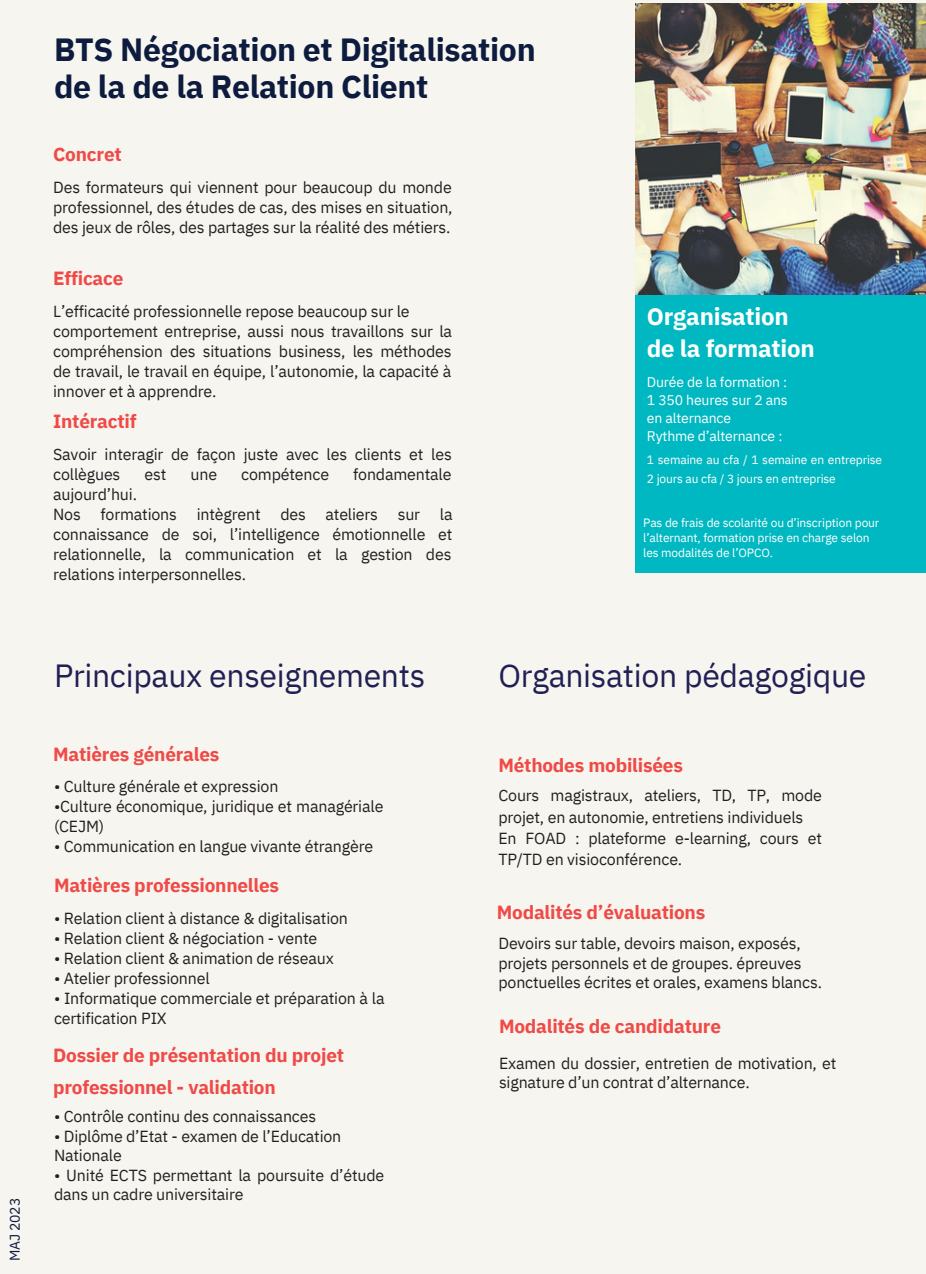
<style>
.page{position:relative;width:926px;height:1274px;background:#fff}
.page>*{position:absolute;margin:0;border:0;box-sizing:border-box;transform-origin:0 0}
.t1{font:700 32px/37.6px "IBM Plex Sans";letter-spacing:-.01em;color:#0d1c3e}
.t2{font:32px "IBM Plex Sans";letter-spacing:-.01em;color:#212054}
.t3{font:700 24px/31.6px "IBM Plex Sans";letter-spacing:-.01em;color:#fff}
.t4{font:700 19px/31.6px "IBM Plex Sans";letter-spacing:-.01em;color:#f04a47}
.t5{font:16px/20px "IBM Plex Sans";letter-spacing:-.01em;color:#231f20}
.t6{font:14px/18px "IBM Plex Sans";letter-spacing:-.01em;color:#fff}
.t7{font:14px "IBM Plex Sans";letter-spacing:-.01em;color:#0f1941}
.t8{font:12px/15px "IBM Plex Sans";letter-spacing:-.01em;color:#fff}
</style>
<div class="page">
<div style="left:0;top:0;width:925px;height:1273px;background:#f7f5f0"></div>
<div style="left:635px;top:295px;width:291px;height:278px;background:#00b8c1"></div>
<img style="left:635px;top:3px;width:291px;height:291px">
<p class="t7" style="left:6px;top:1261px;width:65px;rotate:-90deg">MAJ 2023</p>
<h1 class="t1" style="left:54px;top:30px;width:483px">BTS Négociation et Digitalisation de la de la Relation Client</h1>
<p class="t4" style="left:53px;top:138px;width:70px">Concret</p>
<p class="t5" style="left:53px;top:177px;width:401px;text-align:justify">Des formateurs qui viennent pour beaucoup du monde professionnel, des études de cas, des mises en situation, des jeux de rôles, des partages sur la réalité des métiers.</p>
<p class="t4" style="left:53px;top:262px;width:72px">Efficace</p>
<p class="t5" style="left:53px;top:300px;width:400px">L’efficacité professionnelle repose beaucoup sur le comportement entreprise, aussi nous travaillons sur la compréhension des situations business, les méthodes de travail, le travail en équipe, l’autonomie, la capacité à innover et à apprendre.</p>
<p class="t4" style="left:53px;top:405px;width:85px">Intéractif</p>
<p class="t5" style="left:53px;top:444px;width:400px">Savoir interagir de façon juste avec les clients et les collègues</p>
<p class="t5" style="left:144px;top:464px;width:23px">est</p>
<p class="t5" style="left:190px;top:464px;width:28px">une</p>
<p class="t5" style="left:241px;top:464px;width:89px">compétence</p>
<p class="t5" style="left:353px;top:464px;width:100px">fondamentale</p>
<p class="t5" style="left:53px;top:484px;width:401px">aujourd’hui.<br>Nos formations intègrent des ateliers sur la connaissance de soi, l’intelligence émotionnelle et relationnelle, la communication et la gestion des relations interpersonnelles.</p>
<h2 class="t3" style="left:647px;top:300px;width:169px">Organisation de la formation</h2>
<p class="t6" style="left:647px;top:373px;width:142px">Durée de la formation :<br>1 350 heures sur 2 ans en alternance<br>Rythme d’alternance :</p>
<p class="t8" style="left:647px;top:451px;width:237px;line-height:18px">1 semaine au cfa / 1 semaine en entreprise<br>2 jours au cfa / 3 jours en entreprise</p>
<p class="t8" style="left:643px;top:515px;width:238px">Pas de frais de scolarité ou d’inscription pour l’alternant, formation prise en charge selon les modalités de l’OPCO.</p>
<h1 class="t2" style="left:54px;top:654px;width:373px">Principaux enseignements</h1>
<h1 class="t2" style="left:498px;top:654px;width:369px">Organisation pédagogique</h1>
<p class="t4" style="left:53px;top:737px;width:168px">Matières générales</p>
<p class="t5" style="left:54px;top:776px;width:226px">• Culture générale et expression</p>
<p class="t5" style="left:54px;top:796px;width:331px">•Culture économique, juridique et managériale (CEJM)</p>
<p class="t5" style="left:54px;top:836px;width:321px">• Communication en langue vivante étrangère</p>
<p class="t4" style="left:54px;top:869px;width:226px">Matières professionnelles</p>
<p class="t5" style="left:54px;top:907px;width:295px">• Relation client à distance &amp; digitalisation</p>
<p class="t5" style="left:54px;top:927px;width:265px">• Relation client &amp; négociation - vente</p>
<p class="t5" style="left:54px;top:947px;width:281px">• Relation client &amp; animation de réseaux</p>
<p class="t5" style="left:54px;top:967px;width:157px">• Atelier professionnel</p>
<p class="t5" style="left:54px;top:987px;width:332px">• Informatique commerciale et préparation à la certification PIX</p>
<p class="t4" style="left:53px;top:1039px;width:292px">Dossier de présentation du projet professionnel - validation</p>
<p class="t5" style="left:54px;top:1106px;width:264px">• Contrôle continu des connaissances</p>
<p class="t5" style="left:54px;top:1125px;width:289px">• Diplôme d’Etat - examen de l’Education<br>Nationale</p>
<p class="t5" style="left:54px;top:1164px;width:332px">• Unité ECTS permettant la poursuite d’étude dans un cadre universitaire</p>
<p class="t4" style="left:498px;top:749px;width:186px">Méthodes mobilisées</p>
<p class="t5" style="left:498px;top:784px;width:325px;line-height:21.4px">Cours magistraux, ateliers, TD, TP, mode projet, en autonomie, entretiens individuels En FOAD : plateforme e-learning, cours et TP/TD en visioconférence.</p>
<p class="t4" style="left:497px;top:895px;width:210px">Modalités d’évaluations</p>
<p class="t5" style="left:498px;top:933px;width:325px">Devoirs sur table, devoirs maison, exposés, projets personnels et de groupes. épreuves ponctuelles écrites et orales, examens blancs.</p>
<p class="t4" style="left:499px;top:1010px;width:223px">Modalités de candidature</p>
<p class="t5" style="left:499px;top:1053px;width:339px">Examen du dossier, entretien de motivation, et signature d’un contrat d’alternance.</p>
</div>
